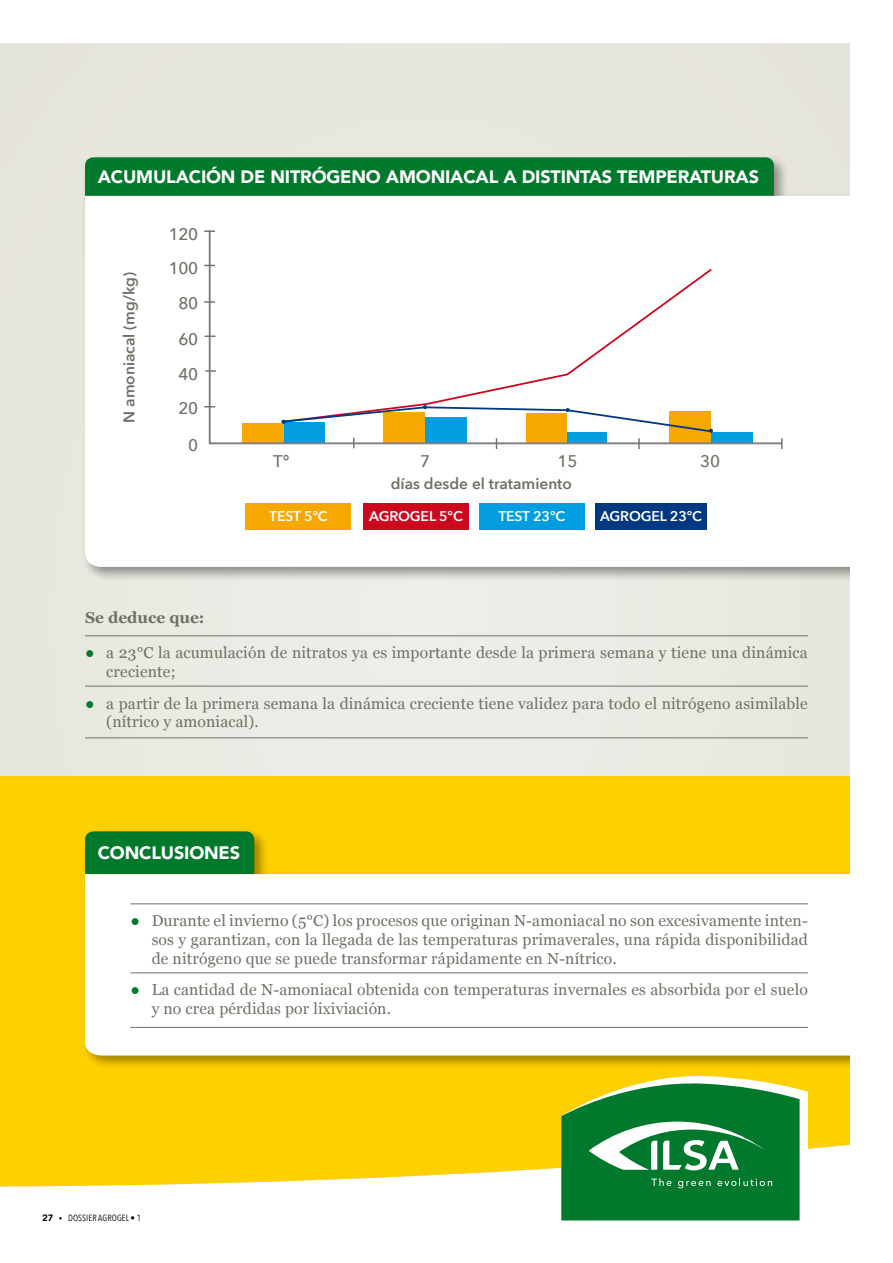
<style>
.page{position:relative;width:893px;height:1263px;background:#fff}
.page>*{position:absolute;margin:0;border:0;box-sizing:border-box;transform-origin:0 0}
.t1{font:900 18px "Avenir";letter-spacing:-.01em;color:#fff}
.t2{font:500 16.8px/34.8px "Avenir Next";letter-spacing:-.02em;color:#707067;text-align:center}
.t3{font:15.75px/18.8px "Georgia";letter-spacing:.01em;color:#707067}
.t4{font:700 15.75px "Georgia";color:#707067}
.t5{font:600 15.45px "Avenir Next";color:#707067}
.t6{font:600 14.1px "Avenir Next";letter-spacing:-.01em;color:#fff}
.t7{font:9px "Avenir Next Condensed";letter-spacing:.01em;color:#000}
.s1{color:#00792c}
.s2{font-family:"Ilsanew"}
</style>
<div class="page">
<div style="left:0;top:43px;width:850px;height:733px;background:#e9e8e0"></div>
<div style="left:0;top:776px;width:850px;height:410px;background:#ffd000"></div>
<div style="left:81px;top:828px;width:188px;height:61px;background:#000;opacity:.38"></div>
<div style="left:85px;top:831px;width:169px;height:40px;background:#00792c"></div>
<div style="left:82px;top:871px;width:811px;height:199px;background:#000;opacity:.38"></div>
<svg style="left:85px;top:874px;width:765px;height:181px"></svg>
<hr style="left:130px;top:903px;width:678px;height:1px;background:#707067">
<hr style="left:130px;top:972px;width:678px;height:1px;background:#707067">
<hr style="left:130px;top:1027px;width:678px;height:1px;background:#707067">
<hr style="left:85px;top:635px;width:723px;height:1px;background:#707067">
<hr style="left:85px;top:686px;width:723px;height:1px;background:#707067">
<hr style="left:85px;top:737px;width:723px;height:1px;background:#707067">
<div style="left:81px;top:154px;width:708px;height:61px;background:#000;opacity:.38"></div>
<div style="left:85px;top:157px;width:689px;height:35px;background:#00792c"></div>
<div style="left:82px;top:192px;width:811px;height:390px;background:#000;opacity:.38"></div>
<svg style="left:85px;top:196px;width:765px;height:371px"></svg>
<svg style="left:208px;top:229px;width:576px;height:216px"></svg>
<svg style="left:204px;top:301px;width:11px;height:2px"></svg>
<svg style="left:205px;top:370px;width:11px;height:2px"></svg>
<div style="left:246px;top:503px;width:105px;height:27px;background:#f7a800"></div>
<div style="left:595px;top:503px;width:112px;height:27px;background:#003882"></div>
<svg style="left:281px;top:267px;width:433px;height:157px"></svg>
<svg style="left:280px;top:405px;width:433px;height:44px"></svg>
<svg style="left:204px;top:230px;width:11px;height:2px"></svg>
<svg style="left:781px;top:438px;width:2px;height:11px"></svg>
<div style="left:850px;top:0;width:43px;height:1263px;background:#fff"></div>
<div style="left:363px;top:503px;width:105px;height:27px;background:#cd071e"></div>
<div style="left:479px;top:503px;width:105px;height:27px;background:#009ee0"></div>
<svg style="left:561px;top:1073px;width:247px;height:147px;background:#3f9649"></svg>
<p class="t1" style="left:98px;top:162px;width:663px">ACUMULACIÓN DE NITRÓGENO AMONIACAL A DISTINTAS TEMPERATURAS</p>
<p class="t5" style="left:116px;top:423px;width:152px;rotate:-90deg">N amoniacal (mg/kg)</p>
<p class="t2" style="left:169px;top:216px;width:31px">120<br>100<br>80<br>60<br>40<br>20</p>
<p class="t2" style="left:188px;top:427px;width:12px">0</p>
<p class="t2" style="left:273px;top:443px;width:18px">T°</p>
<p class="t2" style="left:420px;top:443px;width:12px">7</p>
<p class="t2" style="left:557px;top:443px;width:22px">15</p>
<p class="t2" style="left:700px;top:443px;width:22px">30</p>
<p class="t5" style="left:391px;top:470px;width:183px">días desde el tratamiento</p>
<p class="t6" style="left:269px;top:504px;width:60px">TEST 5°C</p>
<p class="t6" style="left:369px;top:504px;width:95px">AGROGEL 5°C</p>
<p class="t6" style="left:498px;top:504px;width:68px">TEST 23°C</p>
<p class="t6" style="left:600px;top:504px;width:103px">AGROGEL 23°C</p>
<p class="t4" style="left:85px;top:605px;width:121px">Se deduce que:</p>
<p class="t3" style="left:106px;top:643px;width:703px;text-indent:-21px"><span class="s1">●</span> a 23°C la acumulación de nitratos ya es importante desde la primera semana y tiene una dinámica creciente;</p>
<p class="t3" style="left:106px;top:693px;width:703px;text-indent:-21px"><span class="s1">●</span> a partir de la primera semana la dinámica creciente tiene validez para todo el nitrógeno asimilable (nítrico y amoniacal).</p>
<p class="t1" style="left:98px;top:837px;width:144px">CONCLUSIONES</p>
<p class="t3" style="left:152px;top:911px;width:658px;text-align:justify;text-indent:-21px"><span class="s1">●</span> Durante el invierno (5°C) los procesos que originan N-amoniacal no son excesivamente inten&shy;sos y garantizan, con la llegada de las temperaturas primaverales, una rápida disponibilidad de nitrógeno que se puede transformar rápidamente en N-nítrico.</p>
<p class="t3" style="left:152px;top:980px;width:658px;text-indent:-21px"><span class="s1">●</span> La cantidad de N-amoniacal obtenida con temperaturas invernales es absorbida por el suelo y no crea pérdidas por lixiviación.</p>
<p class="t7" style="left:43px;top:1210px;width:100px"><span class="s2">27 •</span> DOSSIER AGROGEL • 1</p>
</div>
